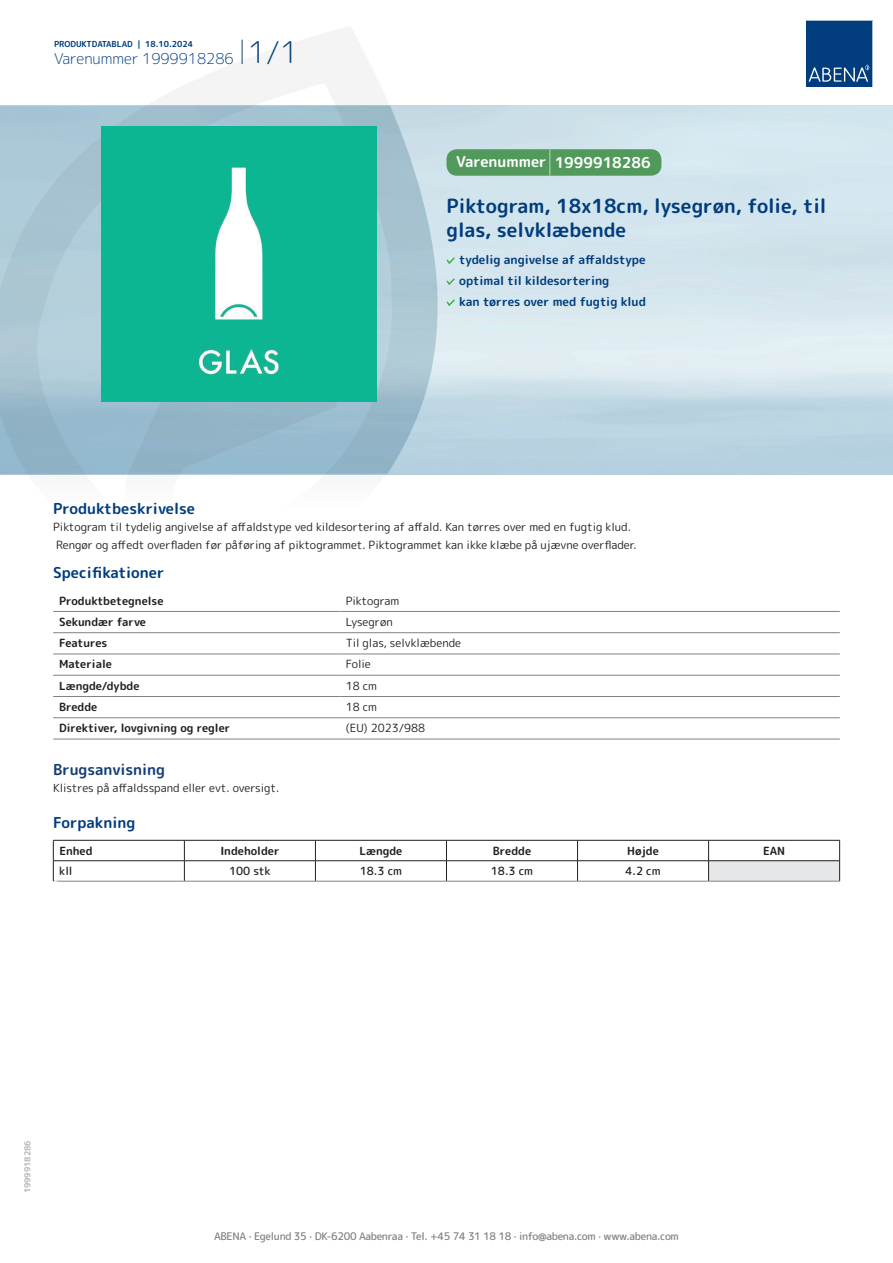
<style>
.page{position:relative;width:893px;height:1263px;background:#fff}
.page>*{position:absolute;margin:0;border:0;box-sizing:border-box;transform-origin:0 0}
.t1{font:700 19.5px/24px "Rounded Mplus 1 c";color:#013d7d}
.t2{font:700 15px "Rounded Mplus 1 c";color:#013d7d}
.t3{font:300 15px "Rounded Mplus 1 c";color:#013d7d}
.t4{font:700 15px "Rounded Mplus 1 c";color:#fff}
.t5{font:700 15px "Rounded Mplus 1 c";color:#153f74}
.t6{font:700 12px/21px "Rounded Mplus 1 c";color:#013d7d}
.t7{font:11.25px/18px "Rounded Mplus 1 c";color:#231f20}
.t8{font:700 11.25px "Rounded Mplus 1 c";color:#231f20}
.t9{font:500 11.25px "Rounded Mplus 1 c";color:#231f20}
.t10{font:500 10.5px "Rounded Mplus 1 c";letter-spacing:-.03em;color:#808285}
.t11{font:700 10.5px "Rounded Mplus 1 c";color:#fff}
.t12{font:700 8.25px "Rounded Mplus 1 c";color:#013d7d}
.t13{font:700 8.25px "Rounded Mplus 1 c";color:#b2b3b7}
.s1{font-size:30px}
.s2{font-size:25.5px}
</style>
<div class="page">
<svg style="left:0;top:26px;width:439px;height:449px"></svg>
<svg style="left:0;top:106px;width:438px;height:368px;background:#a3c2d1"></svg>
<svg style="left:242px;top:40px;width:1px;height:24px"></svg>
<svg style="left:806px;top:20px;width:67px;height:67px;background:#144b86"></svg>
<img style="left:102px;top:127px;width:274px;height:275px">
<hr style="left:53px;top:611px;width:287px;height:1px;background:#808285">
<hr style="left:340px;top:611px;width:500px;height:1px;background:#808285">
<hr style="left:53px;top:632px;width:287px;height:1px;background:#808285">
<hr style="left:340px;top:632px;width:500px;height:1px;background:#808285">
<hr style="left:53px;top:654px;width:287px;height:1px;background:#808285">
<hr style="left:340px;top:654px;width:500px;height:1px;background:#808285">
<hr style="left:53px;top:675px;width:287px;height:1px;background:#808285">
<hr style="left:340px;top:675px;width:500px;height:1px;background:#808285">
<hr style="left:53px;top:696px;width:287px;height:1px;background:#808285">
<hr style="left:340px;top:696px;width:500px;height:1px;background:#808285">
<hr style="left:53px;top:717px;width:287px;height:1px;background:#808285">
<hr style="left:340px;top:717px;width:500px;height:1px;background:#808285">
<hr style="left:53px;top:739px;width:287px;height:1px;background:#808285">
<hr style="left:340px;top:739px;width:500px;height:1px;background:#808285">
<div style="left:709px;top:861px;width:131px;height:20px;background:#e6e7e9"></div>
<hr style="left:53px;top:840px;width:131px;height:1px;background:#231f20">
<hr style="left:184px;top:840px;width:131px;height:1px;background:#231f20">
<hr style="left:315px;top:840px;width:131px;height:1px;background:#231f20">
<hr style="left:446px;top:840px;width:131px;height:1px;background:#231f20">
<hr style="left:577px;top:840px;width:132px;height:1px;background:#231f20">
<hr style="left:709px;top:840px;width:131px;height:1px;background:#231f20">
<hr style="left:53px;top:860px;width:131px;height:1px;background:#231f20">
<svg style="left:53px;top:840px;width:1px;height:41px"></svg>
<hr style="left:184px;top:860px;width:131px;height:1px;background:#231f20">
<svg style="left:184px;top:840px;width:1px;height:41px"></svg>
<hr style="left:315px;top:860px;width:131px;height:1px;background:#231f20">
<svg style="left:315px;top:840px;width:1px;height:41px"></svg>
<hr style="left:446px;top:860px;width:131px;height:1px;background:#231f20">
<svg style="left:446px;top:840px;width:1px;height:41px"></svg>
<hr style="left:577px;top:860px;width:132px;height:1px;background:#231f20">
<svg style="left:577px;top:840px;width:1px;height:41px"></svg>
<hr style="left:709px;top:860px;width:131px;height:1px;background:#231f20">
<svg style="left:708px;top:840px;width:1px;height:41px"></svg>
<svg style="left:839px;top:840px;width:1px;height:41px"></svg>
<hr style="left:53px;top:881px;width:131px;height:1px;background:#808285">
<hr style="left:184px;top:881px;width:131px;height:1px;background:#808285">
<hr style="left:315px;top:881px;width:131px;height:1px;background:#808285">
<hr style="left:446px;top:881px;width:131px;height:1px;background:#808285">
<hr style="left:577px;top:881px;width:132px;height:1px;background:#808285">
<hr style="left:709px;top:881px;width:131px;height:1px;background:#808285">
<svg style="left:446px;top:257px;width:9px;height:7px"></svg>
<svg style="left:446px;top:278px;width:9px;height:7px"></svg>
<svg style="left:446px;top:299px;width:9px;height:7px"></svg>
<div style="left:446px;top:149px;width:215px;height:27px;background:#52995c;border-radius:10px"></div>
<p class="t12" style="left:54px;top:38px;width:141px">PRODUKTDATABLAD | 18.10.2024</p>
<h2 class="t3" style="left:54px;top:48px;width:246px">Varenummer 1999918286 <span class="s1">1/1</span></h2>
<h2 class="t4" style="left:456px;top:152px;width:196px">Varenummer <span class="s2">|</span> 1999918286</h2>
<h1 class="t1" style="left:446px;top:194px;width:381px">Piktogram, 18x18cm, lysegrøn, folie, til glas, selvklæbende</h1>
<p class="t6" style="left:459px;top:249px;width:188px">tydelig angivelse af affaldstype optimal til kildesortering<br>kan tørres over med fugtig klud</p>
<h2 class="t2" style="left:53px;top:498px;width:143px">Produktbeskrivelse</h2>
<p class="t7" style="left:53px;top:517px;width:585px">Piktogram til tydelig angivelse af affaldstype ved kildesortering af affald. Kan tørres over med en fugtig klud.<br>Rengør og affedt overfladen før påføring af piktogrammet. Piktogrammet kan ikke klæbe på ujævne overflader.</p>
<h2 class="t2" style="left:53px;top:562px;width:113px">Specifikationer</h2>
<p class="t8" style="left:59px;top:592px;width:106px">Produktbetegnelse</p>
<p class="t7" style="left:346px;top:591px;width:55px">Piktogram</p>
<p class="t8" style="left:59px;top:614px;width:88px">Sekundær farve</p>
<p class="t7" style="left:346px;top:613px;width:49px">Lysegrøn</p>
<p class="t8" style="left:59px;top:635px;width:50px">Features</p>
<p class="t7" style="left:346px;top:634px;width:117px">Til glas, selvklæbende</p>
<p class="t8" style="left:59px;top:656px;width:54px">Materiale</p>
<p class="t7" style="left:346px;top:655px;width:27px">Folie</p>
<p class="t8" style="left:59px;top:678px;width:82px">Længde/dybde</p>
<p class="t7" style="left:346px;top:676px;width:33px">18 cm</p>
<p class="t8" style="left:59px;top:699px;width:40px">Bredde</p>
<p class="t7" style="left:346px;top:698px;width:33px">18 cm</p>
<p class="t8" style="left:59px;top:720px;width:173px">Direktiver, lovgivning og regler</p>
<p class="t7" style="left:346px;top:719px;width:81px">(EU) 2023/988</p>
<h2 class="t5" style="left:53px;top:759px;width:113px">Brugsanvisning</h2>
<p class="t7" style="left:53px;top:779px;width:228px">Klistres på affaldsspand eller evt. oversigt.</p>
<h2 class="t2" style="left:53px;top:812px;width:84px">Forpakning</h2>
<p class="t8" style="left:59px;top:843px;width:35px">Enhed</p>
<p class="t8" style="left:220px;top:843px;width:61px">Indeholder</p>
<p class="t8" style="left:359px;top:843px;width:44px">Længde</p>
<p class="t8" style="left:493px;top:843px;width:40px">Bredde</p>
<p class="t8" style="left:627px;top:843px;width:33px">Højde</p>
<p class="t8" style="left:763px;top:843px;width:24px">EAN</p>
<p class="t9" style="left:59px;top:863px;width:15px">kll</p>
<p class="t9" style="left:229px;top:863px;width:43px">100 stk</p>
<p class="t9" style="left:360px;top:863px;width:44px">18.3 cm</p>
<p class="t9" style="left:491px;top:863px;width:44px">18.3 cm</p>
<p class="t9" style="left:625px;top:863px;width:37px">4.2 cm</p>
<p class="t11" style="left:53px;top:876px;width:7px">*</p>
<p class="t13" style="left:22px;top:1193px;width:54px;rotate:-90deg">1999918286</p>
<p class="t10" style="left:214px;top:1229px;width:466px">ABENA · Egelund 35 · DK-6200 Aabenraa · Tel. +45 74 31 18 18 · info@abena.com · www.abena.com</p>
</div>
